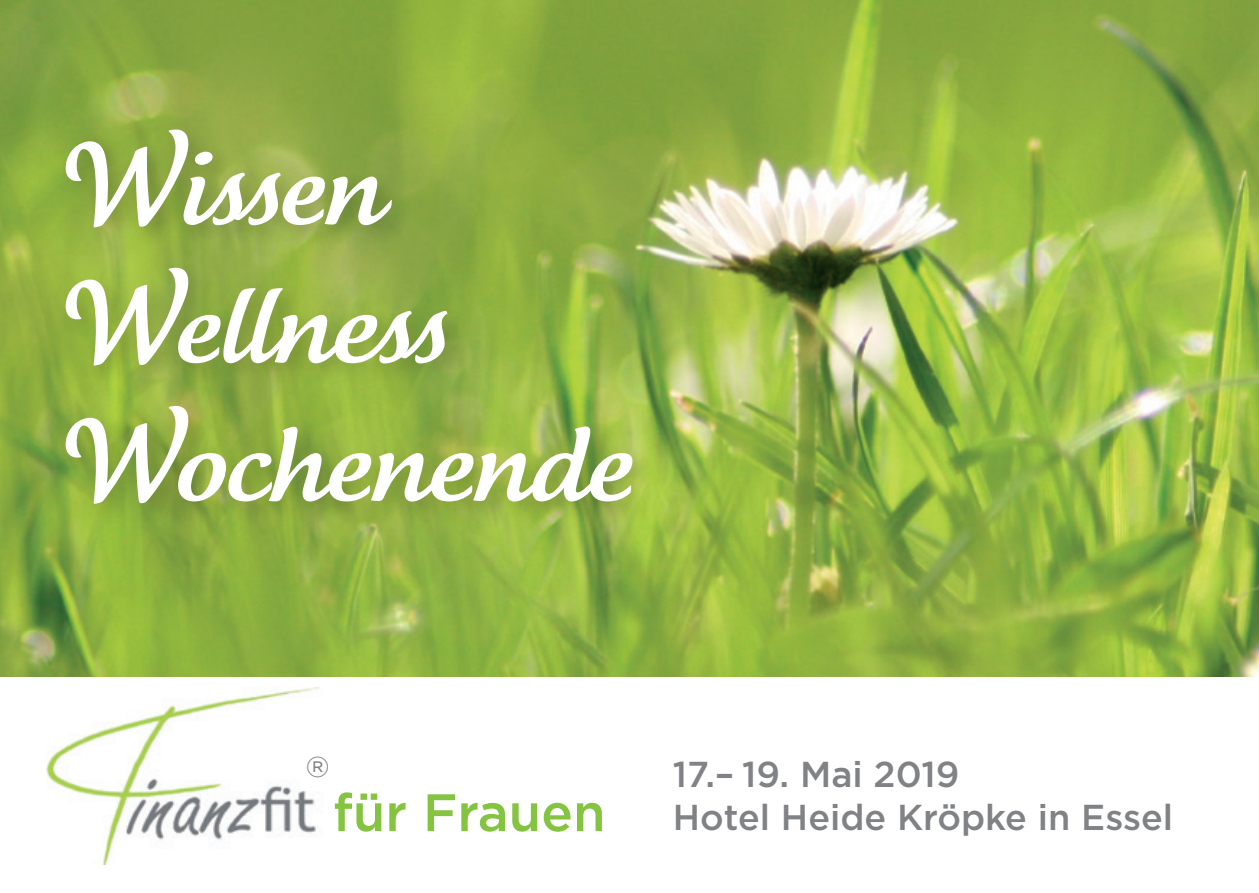
<style>
.page{position:relative;width:1259px;height:893px;background:#fff}
.page>*{position:absolute;margin:0;border:0;box-sizing:border-box;transform-origin:0 0}
.t1{font:115.2px/138.3px "Tartine Script";color:#fff}
.t2{font:500 52.5px "Gotham";color:#84c440}
.t3{font:500 36px "Gotham";color:#808285}
.t4{font:28.8px "Gotham";color:#808285}
</style>
<div class="page">
<img style="left:0;top:0;width:1259px;height:676px">
<div style="left:59px;top:122px;width:597px;height:405px;background:#231f20;opacity:.2"></div>
<img style="left:46px;top:688px;width:274px;height:176px">
<div style="left:303px;top:729px;width:36px;height:45px;background:#fff"></div>
<div style="left:306px;top:754px;width:66px;height:34px;background:#fff"></div>
<h1 class="t1" style="left:57px;top:121px;width:576px">Wissen<br>Wellness<br>Wochenende</h1>
<p class="t4" style="left:306px;top:749px;width:25px">®</p>
<p class="t3" style="left:673px;top:751px;width:288px">17.– 19. Mai 2019</p>
<h2 class="t2" style="left:333px;top:778px;width:274px">für Frauen</h2>
<p class="t3" style="left:673px;top:794px;width:502px">Hotel Heide Kröpke in Essel</p>
</div>
